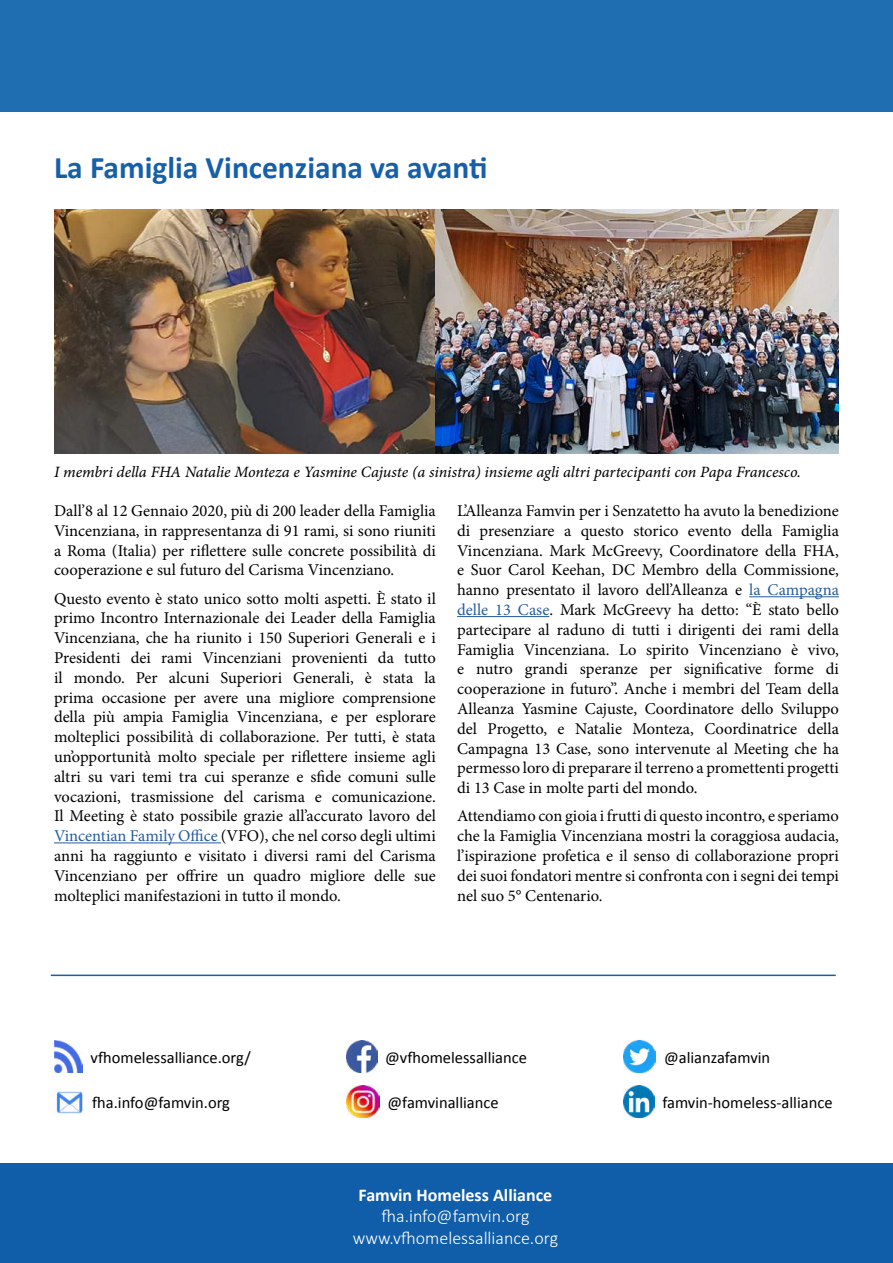
<style>
.page{position:relative;width:893px;height:1263px;background:#fff}
.page>*{position:absolute;margin:0;border:0;box-sizing:border-box;transform-origin:0 0}
.t1{font:700 31.5px "Calibri";color:#165fa9}
.t2{font:300 18px/21.6px "Calibri";color:#fff;text-align:center}
.t3{font:700 18px "Calibri";color:#fff}
.t4{font:16.5px/19.8px "Minion Pro";color:#000;text-align:justify}
.t5{font:16.5px "Calibri";color:#000}
.t6{font:15.75px "Minion Pro It Capt";letter-spacing:-.01em;color:#000}
.s1{color:#275b9b}
</style>
<div class="page">
<div style="left:0;top:0;width:893px;height:112px;background:#1f6eb2"></div>
<div style="left:0;top:1163px;width:893px;height:100px;background:#105ea9"></div>
<img style="left:347px;top:1041px;width:31px;height:32px">
<img style="left:623px;top:1041px;width:32px;height:32px">
<img style="left:623px;top:1085px;width:32px;height:32px">
<img style="left:347px;top:1085px;width:32px;height:32px">
<img style="left:56px;top:1091px;width:27px;height:23px">
<hr style="left:51px;top:974px;width:785px;height:2px;background:#165fa9">
<img style="left:54px;top:1041px;width:28px;height:32px">
<hr style="left:54px;top:842px;width:167px;height:1px;background:#275b9b">
<hr style="left:749px;top:596px;width:90px;height:1px;background:#275b9b">
<hr style="left:457px;top:616px;width:92px;height:1px;background:#275b9b">
<img style="left:54px;top:210px;width:785px;height:244px">
<h1 class="t1" style="left:54px;top:145px;width:435px">La Famiglia Vincenziana va avanti</h1>
<p class="t6" style="left:54px;top:461px;width:748px">I membri della FHA Natalie Monteza e Yasmine Cajuste (a sinistra) insieme agli altri partecipanti con Papa Francesco.</p>
<p class="t4" style="left:54px;top:501px;width:383px">Dall’8 al 12 Gennaio 2020, più di 200 leader della Famiglia Vincenziana, in rappresentanza di 91 rami, si sono riuniti a Roma (Italia) per riflettere sulle concrete possibilità di cooperazione e sul futuro del Carisma Vincenziano.</p>
<p class="t4" style="left:54px;top:588px;width:383px">Questo evento è stato unico sotto molti aspetti. È stato il primo Incontro Internazionale dei Leader della Famiglia Vincenziana, che ha riunito i 150 Superiori Generali e i Presidenti dei rami Vincenziani provenienti da tutto il mondo. Per alcuni Superiori Generali, è stata la prima occasione per avere una migliore comprensione della più ampia Famiglia Vincenziana, e per esplorare molteplici possibilità di collaborazione. Per tutti, è stata un’opportunità molto speciale per riflettere insieme agli altri su vari temi tra cui speranze e sfide comuni sulle vocazioni, trasmissione del carisma e comunicazione.<br>Il Meeting è stato possibile grazie all’accurato lavoro del <span class="s1">Vincentian Family Office</span> (VFO), che nel corso degli ultimi anni ha raggiunto e visitato i diversi rami del Carisma Vincenziano per offrire un quadro migliore delle sue molteplici manifestazioni in tutto il mondo.</p>
<p class="t4" style="left:457px;top:501px;width:383px">L’Alleanza Famvin per i Senzatetto ha avuto la benedizione di presenziare a questo storico evento della Famiglia Vincenziana. Mark McGreevy, Coordinatore della FHA, e Suor Carol Keehan, DC Membro della Commissione, hanno presentato il lavoro dell’Alleanza e <span class="s1">la Campagna delle 13 Case</span>. Mark McGreevy ha detto: “È stato bello partecipare al raduno di tutti i dirigenti dei rami della Famiglia Vincenziana. Lo spirito Vincenziano è vivo, e nutro grandi speranze per significative forme di cooperazione in futuro”. Anche i membri del Team della Alleanza Yasmine Cajuste, Coordinatore dello Sviluppo del Progetto, e Natalie Monteza, Coordinatrice della Campagna 13 Case, sono intervenute al Meeting che ha permesso loro di preparare il terreno a promettenti progetti di 13 Case in molte parti del mondo.</p>
<p class="t4" style="left:457px;top:806px;width:383px">Attendiamo con gioia i frutti di questo incontro, e speriamo che la Famiglia Vincenziana mostri la coraggiosa audacia, l’ispirazione profetica e il senso di collaborazione propri dei suoi fondatori mentre si confronta con i segni dei tempi nel suo 5° Centenario.</p>
<p class="t5" style="left:91px;top:1046px;width:162px">vfhomelessalliance.org/</p>
<p class="t5" style="left:92px;top:1091px;width:139px">fha.info@famvin.org</p>
<p class="t5" style="left:385px;top:1046px;width:143px">@vfhomelessalliance</p>
<p class="t5" style="left:664px;top:1046px;width:108px">@alianzafamvin</p>
<p class="t5" style="left:388px;top:1091px;width:113px">@famvinalliance</p>
<p class="t5" style="left:662px;top:1091px;width:172px">famvin-homeless-alliance</p>
<p class="t3" style="left:359px;top:1182px;width:195px">Famvin Homeless Alliance</p>
<p class="t2" style="left:353px;top:1205px;width:207px">fha.info@famvin.org www.vfhomelessalliance.org</p>
</div>
